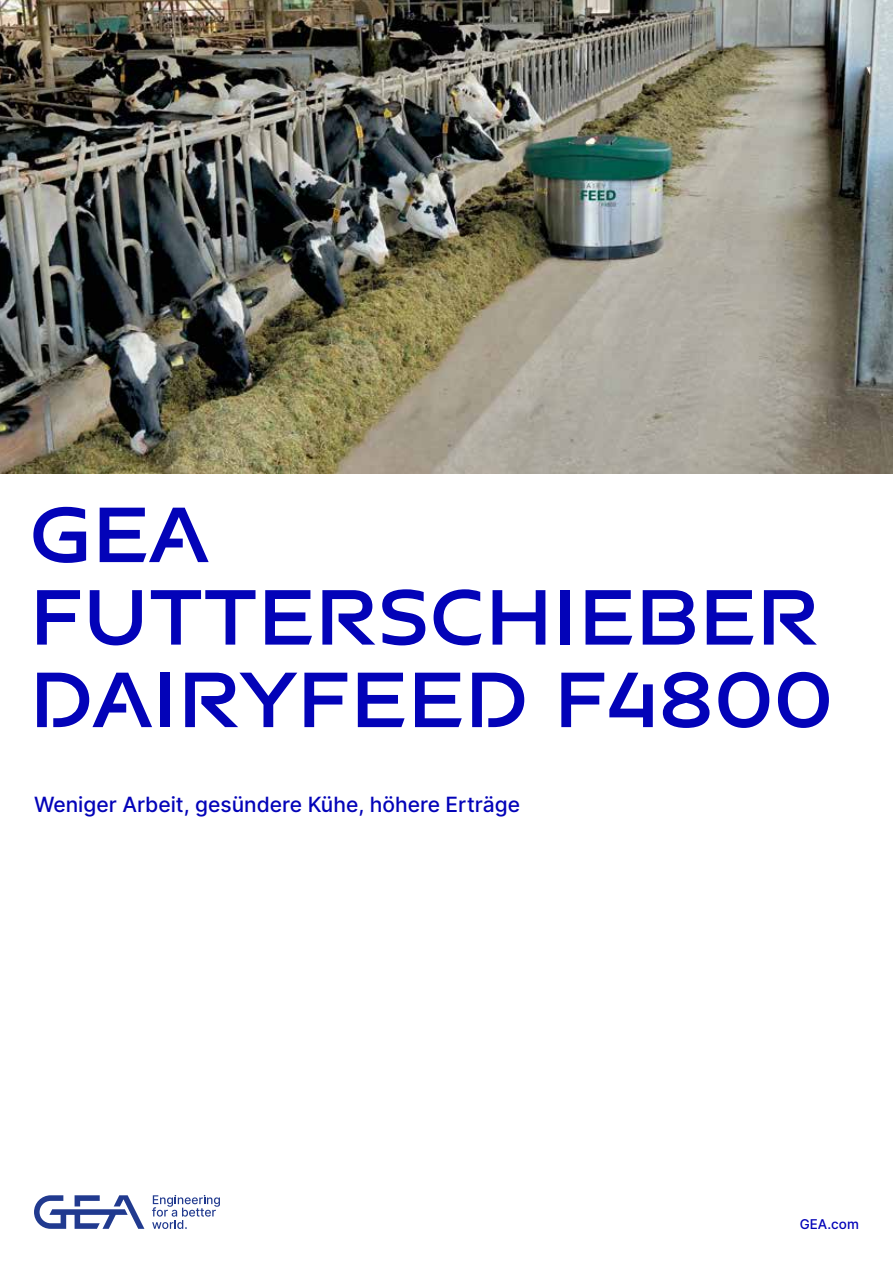
<style>
.page{position:relative;width:893px;height:1263px;background:#fff}
.page>*{position:absolute;margin:0;border:0;box-sizing:border-box;transform-origin:0 0}
.t1{font:700 82.5px/82.5px "GEA Sans";color:#0303b8}
.t2{font:500 21px "Inter";color:#0303b8}
.t3{font:500 13.5px "Inter";color:#0303b8}
</style>
<div class="page">
<img style="left:0;top:0;width:893px;height:474px">
<svg style="left:34px;top:1195px;width:110px;height:34px"></svg>
<svg style="left:152px;top:1195px;width:68px;height:34px"></svg>
<h1 class="t1" style="left:30px;top:491px;width:805px">GEA<br>FUTTERSCHIEBER<br>DAIRYFEED F4800</h1>
<p class="t2" style="left:34px;top:789px;width:487px">Weniger Arbeit, gesündere Kühe, höhere Erträge</p>
<p class="t3" style="left:800px;top:1214px;width:61px">GEA.com</p>
</div>
